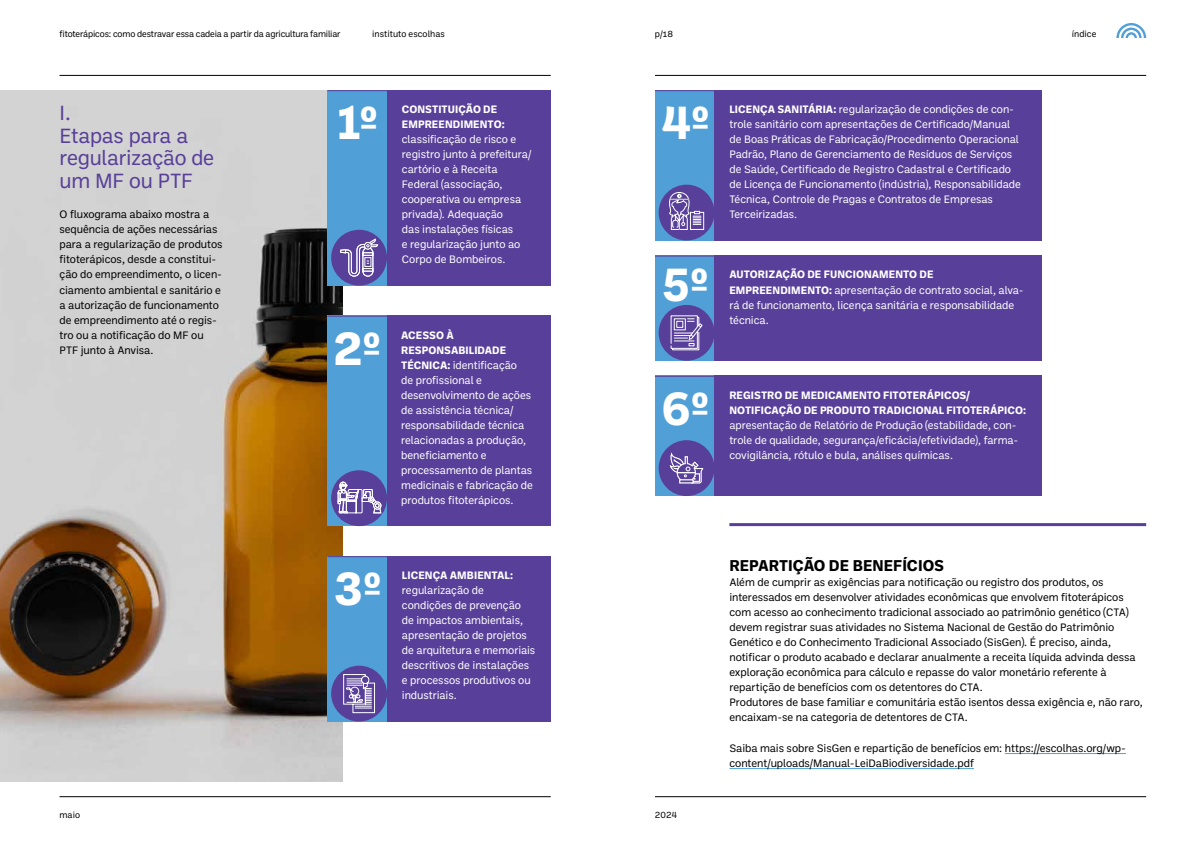
<style>
.page{position:relative;width:1191px;height:842px;background:#fff}
.page>*{position:absolute;margin:0;border:0;box-sizing:border-box;transform-origin:0 0}
.t1{font:700 47.5px "Ballinger";letter-spacing:-.015em;color:#fff}
.t2{font:21px/22.6px "Ballinger";letter-spacing:-.015em;color:#583f99}
.t3{font:700 16px "Ballinger";letter-spacing:-.005em;color:#000}
.t4{font:11px/15px "Ballinger";letter-spacing:-.01em;color:#fff}
.t5{font:11px/15px "Ballinger";letter-spacing:-.01em;color:#000}
.t6{font:700 11px/15px "Ballinger";color:#fff}
.t7{font:9px "Ballinger";letter-spacing:-.015em;color:#000}
.t8{font:9px "Ballinger";letter-spacing:.005em;color:#000}
.s1{font-weight:700}
</style>
<div class="page">
<img style="left:0;top:90px;width:342px;height:692px">
<hr style="left:60px;top:796px;width:491px;height:1px;background:#000">
<hr style="left:655px;top:796px;width:491px;height:1px;background:#000">
<hr style="left:60px;top:75px;width:491px;height:1px;background:#000">
<hr style="left:655px;top:75px;width:491px;height:1px;background:#000">
<div style="left:655px;top:90px;width:59px;height:150px;background:#519fd7"></div>
<div style="left:655px;top:256px;width:59px;height:105px;background:#519fd7"></div>
<div style="left:655px;top:376px;width:59px;height:120px;background:#519fd7"></div>
<div style="left:387px;top:556px;width:164px;height:165px;background:#583f99"></div>
<div style="left:327px;top:556px;width:60px;height:165px;background:#519fd7"></div>
<hr style="left:327px;top:556px;width:224px;height:1px;background:#583f99">
<div style="left:714px;top:90px;width:328px;height:150px;background:#583f99"></div>
<hr style="left:655px;top:90px;width:387px;height:1px;background:#583f99">
<div style="left:714px;top:256px;width:328px;height:105px;background:#583f99"></div>
<hr style="left:655px;top:256px;width:223px;height:1px;background:#583f99">
<div style="left:714px;top:376px;width:328px;height:120px;background:#583f99"></div>
<hr style="left:655px;top:376px;width:223px;height:1px;background:#583f99">
<hr style="left:1004px;top:753px;width:122px;height:1px;background:#519fd7">
<hr style="left:729px;top:768px;width:245px;height:1px;background:#519fd7">
<hr style="left:729px;top:523px;width:417px;height:3px;background:#583f99">
<div style="left:387px;top:316px;width:164px;height:210px;background:#583f99"></div>
<div style="left:327px;top:316px;width:60px;height:210px;background:#519fd7"></div>
<hr style="left:327px;top:316px;width:223px;height:1px;background:#583f99">
<div style="left:327px;top:90px;width:60px;height:196px;background:#519fd7"></div>
<div style="left:387px;top:90px;width:164px;height:196px;background:#583f99"></div>
<hr style="left:327px;top:90px;width:224px;height:1px;background:#583f99">
<div style="left:331px;top:666px;width:56px;height:55px;background:#583f99;border-radius:50%"></div>
<svg style="left:343px;top:665px;width:32px;height:48px"></svg>
<div style="left:658px;top:440px;width:56px;height:56px;background:#583f99;border-radius:50%"></div>
<div style="left:331px;top:230px;width:56px;height:56px;background:#583f99;border-radius:50%"></div>
<svg style="left:340px;top:239px;width:38px;height:38px"></svg>
<div style="left:331px;top:470px;width:56px;height:56px;background:#583f99;border-radius:50%"></div>
<svg style="left:337px;top:482px;width:44px;height:31px"></svg>
<div style="left:658px;top:185px;width:56px;height:55px;background:#583f99;border-radius:50%"></div>
<svg style="left:701px;top:212px;width:3px;height:18px"></svg>
<svg style="left:666px;top:191px;width:35px;height:39px"></svg>
<svg style="left:669px;top:452px;width:34px;height:31px"></svg>
<div style="left:658px;top:305px;width:56px;height:56px;background:#583f99;border-radius:50%"></div>
<svg style="left:670px;top:315px;width:33px;height:35px"></svg>
<svg style="left:1116px;top:23px;width:30px;height:15px"></svg>
<p class="t7" style="left:60px;top:27px;width:282px">fitoterápicos: como destravar essa cadeia a partir da agricultura familiar</p>
<p class="t8" style="left:372px;top:27px;width:74px">instituto escolhas</p>
<p class="t7" style="left:655px;top:27px;width:20px">p/18</p>
<p class="t7" style="left:1071px;top:27px;width:26px">índice</p>
<h2 class="t2" style="left:60px;top:101px;width:156px">I.<br>Etapas para a regularização de um MF ou PTF</h2>
<p class="t5" style="left:60px;top:207px;width:164px">O fluxograma abaixo mostra a sequência de ações necessárias para a regularização de produtos fitoterápicos, desde a constitui&shy;ção do empreendimento, o licen&shy;ciamento ambiental e sanitário e a autorização de funcionamento de empreendimento até o regis&shy;tro ou a notificação do MF ou<br>PTF junto à Anvisa.</p>
<h1 class="t1" style="left:338px;top:90px;width:41px">1º</h1>
<p class="t6" style="left:402px;top:101px;width:104px">CONSTITUIÇÃO DE<br>EMPREENDIMENTO:</p>
<p class="t4" style="left:402px;top:131px;width:131px">classificação de risco e registro junto à prefeitura/ cartório e à Receita<br>Federal (associação, cooperativa ou empresa privada). Adequação<br>das instalações físicas<br>e regularização junto ao<br>Corpo de Bombeiros.</p>
<h1 class="t1" style="left:333px;top:315px;width:48px">2º</h1>
<p class="t4" style="left:401px;top:327px;width:133px"><span class="s1">ACESSO À<br>RESPONSABILIDADE<br>TÉCNICA:</span> identificação<br>de profissional e desenvolvimento de ações de assistência técnica/ responsabilidade técnica relacionadas a produção, beneficiamento e processamento de plantas medicinais e fabricação de produtos fitoterápicos.</p>
<h1 class="t1" style="left:334px;top:556px;width:47px">3º</h1>
<p class="t6" style="left:402px;top:567px;width:113px">LICENÇA AMBIENTAL:</p>
<p class="t4" style="left:402px;top:582px;width:135px">regularização de condições de prevenção de impactos ambientais, apresentação de projetos de arquitetura e memoriais descritivos de instalações e processos produtivos ou industriais.</p>
<h1 class="t1" style="left:661px;top:90px;width:49px">4º</h1>
<h1 class="t1" style="left:662px;top:251px;width:47px">5º</h1>
<h1 class="t1" style="left:661px;top:375px;width:48px">6º</h1>
<p class="t7" style="left:60px;top:809px;width:22px">maio</p>
<p class="t7" style="left:655px;top:809px;width:24px">2024</p>
<p class="t4" style="left:729px;top:101px;width:293px"><span class="s1">LICENÇA SANITÁRIA:</span> regularização de condições de con&shy;trole sanitário com apresentações de Certificado/Manual de Boas Práticas de Fabricação/Procedimento Operacional Padrão, Plano de Gerenciamento de Resíduos de Serviços de Saúde, Certificado de Registro Cadastral e Certificado de Licença de Funcionamento (indústria), Responsabilidade Técnica, Controle de Pragas e Contratos de Empresas Terceirizadas.</p>
<p class="t4" style="left:729px;top:267px;width:296px"><span class="s1">AUTORIZAÇÃO DE FUNCIONAMENTO DE EMPREENDIMENTO:</span> apresentação de contrato social, alva&shy;rá de funcionamento, licença sanitária e responsabilidade técnica.</p>
<p class="t6" style="left:729px;top:387px;width:298px">REGISTRO DE MEDICAMENTO FITOTERÁPICOS/<br>NOTIFICAÇÃO DE PRODUTO TRADICIONAL FITOTERÁPICO:</p>
<p class="t4" style="left:729px;top:417px;width:290px">apresentação de Relatório de Produção (estabilidade, con&shy;trole de qualidade, segurança/eficácia/efetividade), farma&shy;covigilância, rótulo e bula, análises químicas.</p>
<h3 class="t3" style="left:729px;top:554px;width:216px">REPARTIÇÃO DE BENEFÍCIOS</h3>
<p class="t5" style="left:729px;top:574px;width:415px">Além de cumprir as exigências para notificação ou registro dos produtos, os interessados em desenvolver atividades econômicas que envolvem fitoterápicos com acesso ao conhecimento tradicional associado ao patrimônio genético (CTA) devem registrar suas atividades no Sistema Nacional de Gestão do Patrimônio Genético e do Conhecimento Tradicional Associado (SisGen). É preciso, ainda, notificar o produto acabado e declarar anualmente a receita líquida advinda dessa exploração econômica para cálculo e repasse do valor monetário referente à repartição de benefícios com os detentores do CTA.<br>Produtores de base familiar e comunitária estão isentos dessa exigência e, não raro, encaixam-se na categoria de detentores de CTA.</p>
<p class="t5" style="left:729px;top:740px;width:398px">Saiba mais sobre SisGen e repartição de benefícios em: https://escolhas.org/wp&shy;content/uploads/Manual-LeiDaBiodiversidade.pdf</p>
</div>
